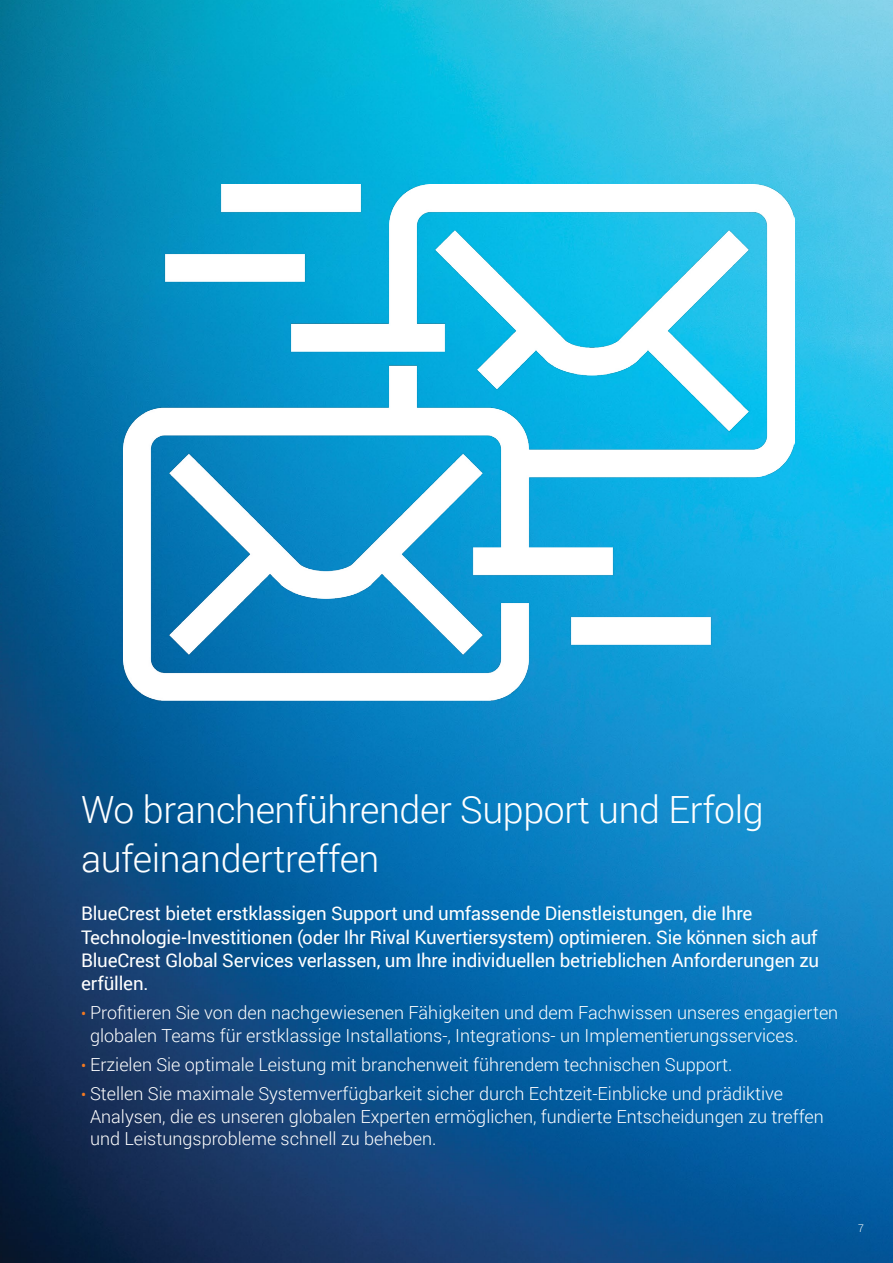
<style>
.page{position:relative;width:893px;height:1263px;background:#fff}
.page>*{position:absolute;margin:0;border:0;box-sizing:border-box;transform-origin:0 0}
.t1{font:300 37.5px/49.5px "Roboto";letter-spacing:-.01em;color:#fff}
.t2{font:18.75px/23.2px "Roboto";letter-spacing:-.01em;color:#fff}
.t3{font:300 18px/22.5px "Roboto";color:#fff}
.t4{font:300 10.5px "Roboto";color:#fff}
.s1{font-weight:400;font-size:15px;color:#f47920}
</style>
<div class="page">
<img style="left:0;top:0;width:893px;height:1263px">
<img style="left:123px;top:185px;width:672px;height:518px">
<h1 class="t1" style="left:81px;top:783px;width:684px">Wo branchenführender Support und Erfolg aufeinandertreffen</h1>
<p class="t2" style="left:81px;top:901px;width:740px">BlueCrest bietet erstklassigen Support und umfassende Dienstleistungen, die Ihre Technologie-Investitionen (oder Ihr Rival Kuvertiersystem) optimieren. Sie können sich auf BlueCrest Global Services verlassen, um Ihre individuellen betrieblichen Anforderungen zu erfüllen.</p>
<p class="t3" style="left:90px;top:1001px;width:750px;text-indent:-9px"><span class="s1">•</span> Profitieren Sie von den nachgewiesenen Fähigkeiten und dem Fachwissen unseres engagierten globalen Teams für erstklassige Installations-, Integrations- un Implementierungsservices.</p>
<p class="t3" style="left:81px;top:1053px;width:653px"><span class="s1">•</span> Erzielen Sie optimale Leistung mit branchenweit führendem technischen Support.</p>
<p class="t3" style="left:90px;top:1082px;width:735px;text-indent:-9px"><span class="s1">•</span> Stellen Sie maximale Systemverfügbarkeit sicher durch Echtzeit-Einblicke und prädiktive<br>Analysen, die es unseren globalen Experten ermöglichen, fundierte Entscheidungen zu treffen und Leistungsprobleme schnell zu beheben.</p>
<p class="t4" style="left:858px;top:1220px;width:7px">7</p>
</div>
